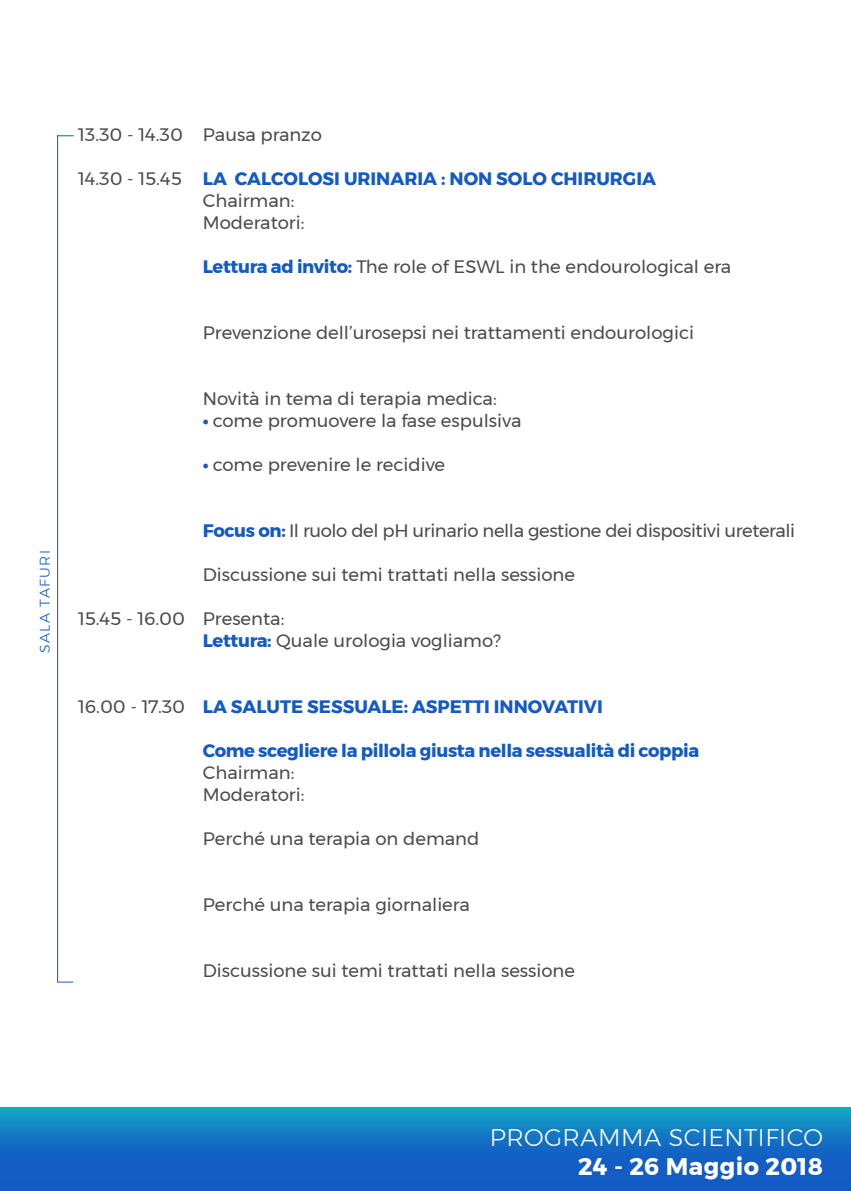
<style>
.page{position:relative;width:851px;height:1191px;background:#fff}
.page>*{position:absolute;margin:0;border:0;box-sizing:border-box;transform-origin:0 0}
.t1{font:300 24px "Montserrat";letter-spacing:.02em;color:#fff}
.t2{font:700 24px "Montserrat";letter-spacing:.02em;color:#fff}
.t3{font:18px/22px "Montserrat";color:#4c4c4e}
.t4{font:700 18px "Montserrat";letter-spacing:-.005em;color:#135ac4}
.t5{font:18px "Montserrat";letter-spacing:-.02em;color:#4c4c4e}
.t6{font:300 14px "Montserrat";letter-spacing:.1em;color:#135ac4}
.s1{font-weight:700;color:#135ac4}
</style>
<div class="page">
<svg style="left:0;top:1107px;width:850px;height:84px;background:#1371c4"></svg>
<hr style="left:57px;top:136px;width:1px;height:846px;background:#135ac4">
<svg style="left:58px;top:135px;width:15px;height:1px"></svg>
<svg style="left:58px;top:981px;width:15px;height:1px"></svg>
<p class="t6" style="left:34px;top:653px;width:105px;rotate:-90deg">SALA TAFURI</p>
<p class="t3" style="left:78px;top:124px;width:106px">13.30 - 14.30</p>
<p class="t3" style="left:78px;top:168px;width:105px">14.30 - 15.45</p>
<p class="t3" style="left:203px;top:124px;width:121px">Pausa pranzo</p>
<p class="t4" style="left:203px;top:164px;width:454px">LA CALCOLOSI URINARIA : NON SOLO CHIRURGIA</p>
<p class="t3" style="left:203px;top:190px;width:103px">Chairman:<br>Moderatori:</p>
<p class="t3" style="left:203px;top:256px;width:530px"><span class="s1">Lettura ad invito:</span> The role of ESWL in the endourological era</p>
<p class="t3" style="left:203px;top:321px;width:492px">Prevenzione dell’urosepsi nei trattamenti endourologici</p>
<p class="t3" style="left:203px;top:387px;width:320px">Novità in tema di terapia medica:<br><span class="s1">∙</span> come promuovere la fase espulsiva</p>
<p class="t3" style="left:203px;top:453px;width:244px"><span class="s1">∙</span> come prevenire le recidive</p>
<p class="t3" style="left:78px;top:608px;width:108px">15.45 - 16.00</p>
<p class="t5" style="left:203px;top:517px;width:593px"><span class="s1">Focus on:</span> Il ruolo del pH urinario nella gestione dei dispositivi ureterali</p>
<p class="t3" style="left:203px;top:563px;width:374px">Discussione sui temi trattati nella sessione</p>
<p class="t3" style="left:203px;top:607px;width:299px">Presenta:<br><span class="s1">Lettura:</span> Quale urologia vogliamo?</p>
<p class="t3" style="left:78px;top:696px;width:108px">16.00 - 17.30</p>
<p class="t4" style="left:203px;top:692px;width:401px">LA SALUTE SESSUALE: ASPETTI INNOVATIVI</p>
<p class="t4" style="left:203px;top:736px;width:498px">Come scegliere la pillola giusta nella sessualità di coppia</p>
<p class="t3" style="left:203px;top:761px;width:103px">Chairman:<br>Moderatori:</p>
<p class="t3" style="left:203px;top:827px;width:278px">Perché una terapia on demand</p>
<p class="t3" style="left:203px;top:893px;width:268px">Perché una terapia giornaliera</p>
<p class="t3" style="left:203px;top:959px;width:374px">Discussione sui temi trattati nella sessione</p>
<h1 class="t1" style="left:490px;top:1119px;width:334px">PROGRAMMA SCIENTIFICO</h1>
<h1 class="t2" style="left:578px;top:1147px;width:246px">24 - 26 Maggio 2018</h1>
</div>
